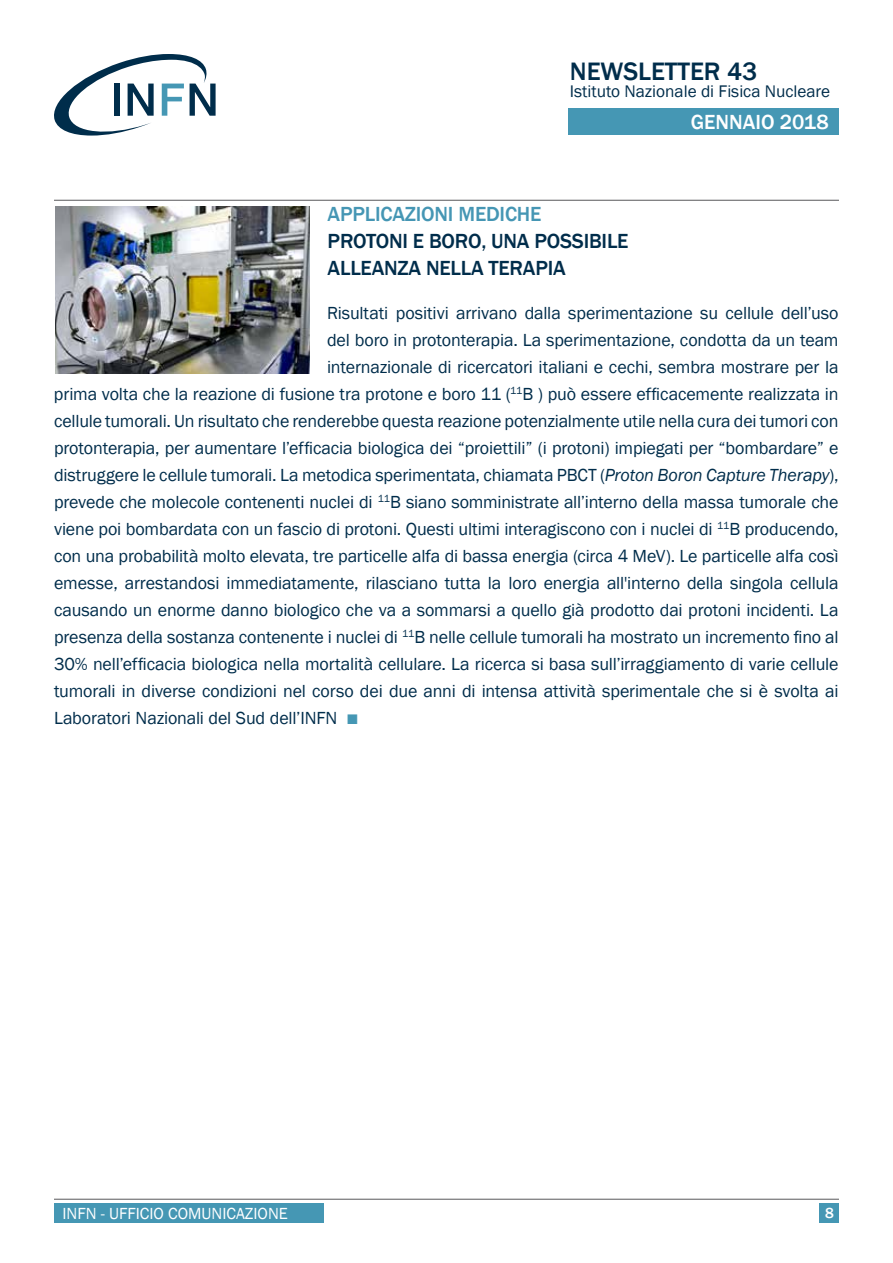
<style>
.page{position:relative;width:893px;height:1263px;background:#fff}
.page>*{position:absolute;margin:0;border:0;box-sizing:border-box;transform-origin:0 0}
.t1{font:500 25.95px "Franklin Gothic";color:#002d4b}
.t2{font:500 21px/27px "Franklin Gothic";letter-spacing:-.01em;color:#002d4b}
.t3{font:500 21px "Franklin Gothic";letter-spacing:-.01em;color:#4596b4}
.t4{font:500 21px "Franklin Gothic";color:#fff}
.t5{font:18px "Franklin Gothic";letter-spacing:-.01em;color:#002d4b}
.t6{font:17.25px "Franklin Gothic";color:#002d4b}
.t7{font:16.5px "Franklin Gothic";color:#fff}
.t8{font:500 15px "Franklin Gothic";color:#fff}
.s1{font-style:italic}
.s2{font-family:"Cooper Hewitt";color:#4597b4}
</style>
<div class="page">
<div style="left:54px;top:1203px;width:269px;height:19px;background:#4597b4"></div>
<hr style="left:54px;top:1199px;width:785px;height:1px;background:#58585a">
<div style="left:820px;top:1203px;width:19px;height:19px;background:#4597b4"></div>
<img style="left:55px;top:207px;width:254px;height:166px">
<hr style="left:54px;top:200px;width:785px;height:1px;background:#58585a">
<div style="left:568px;top:108px;width:271px;height:27px;background:#4597b4"></div>
<svg style="left:54px;top:54px;width:162px;height:82px"></svg>
<h1 class="t1" style="left:570px;top:55px;width:189px">NEWSLETTER 43</h1>
<p class="t6" style="left:570px;top:80px;width:262px">Istituto Nazionale di Fisica Nucleare</p>
<p class="t4" style="left:691px;top:109px;width:140px">GENNAIO 2018</p>
<p class="t3" style="left:328px;top:201px;width:215px">APPLICAZIONI MEDICHE</p>
<p class="t2" style="left:328px;top:228px;width:302px">PROTONI E BORO, UNA POSSIBILE<br>ALLEANZA NELLA TERAPIA</p>
<p class="t5" style="left:327px;top:302px;width:513px">Risultati positivi arrivano dalla sperimentazione su cellule dell’uso</p>
<p class="t5" style="left:327px;top:329px;width:513px">del boro in protonterapia. La sperimentazione, condotta da un team</p>
<p class="t5" style="left:327px;top:356px;width:513px">internazionale di ricercatori italiani e cechi, sembra mostrare per la</p>
<p class="t5" style="left:54px;top:383px;width:786px">prima volta che la reazione di fusione tra protone e boro 11 (<sup>11</sup>B ) può essere efficacemente realizzata in</p>
<p class="t5" style="left:54px;top:410px;width:786px">cellule tumorali. Un risultato che renderebbe questa reazione potenzialmente utile nella cura dei tumori con</p>
<p class="t5" style="left:54px;top:437px;width:786px">protonterapia, per aumentare l’efficacia biologica dei “proiettili” (i protoni) impiegati per “bombardare” e</p>
<p class="t5" style="left:54px;top:464px;width:786px">distruggere le cellule tumorali. La metodica sperimentata, chiamata PBCT (<span class="s1">Proton Boron Capture Therapy</span>),</p>
<p class="t5" style="left:54px;top:491px;width:786px">prevede che molecole contenenti nuclei di <sup>11</sup>B siano somministrate all’interno della massa tumorale che</p>
<p class="t5" style="left:54px;top:518px;width:786px">viene poi bombardata con un fascio di protoni. Questi ultimi interagiscono con i nuclei di <sup>11</sup>B producendo,</p>
<p class="t5" style="left:54px;top:545px;width:786px">con una probabilità molto elevata, tre particelle alfa di bassa energia (circa 4 MeV). Le particelle alfa così</p>
<p class="t5" style="left:54px;top:572px;width:786px">emesse, arrestandosi immediatamente, rilasciano tutta la loro energia all'interno della singola cellula</p>
<p class="t5" style="left:54px;top:599px;width:786px">causando un enorme danno biologico che va a sommarsi a quello già prodotto dai protoni incidenti. La</p>
<p class="t5" style="left:54px;top:626px;width:786px">presenza della sostanza contenente i nuclei di <sup>11</sup>B nelle cellule tumorali ha mostrato un incremento fino al</p>
<p class="t5" style="left:54px;top:653px;width:786px">30% nell’efficacia biologica nella mortalità cellulare. La ricerca si basa sull’irraggiamento di varie cellule</p>
<p class="t5" style="left:54px;top:680px;width:786px">tumorali in diverse condizioni nel corso dei due anni di intensa attività sperimentale che si è svolta ai</p>
<p class="t5" style="left:54px;top:707px;width:306px">Laboratori Nazionali del Sud dell’INFN <span class="s2">▪</span></p>
<p class="t7" style="left:63px;top:1203px;width:227px">INFN - UFFICIO COMUNICAZIONE</p>
<p class="t8" style="left:825px;top:1204px;width:10px">8</p>
</div>
